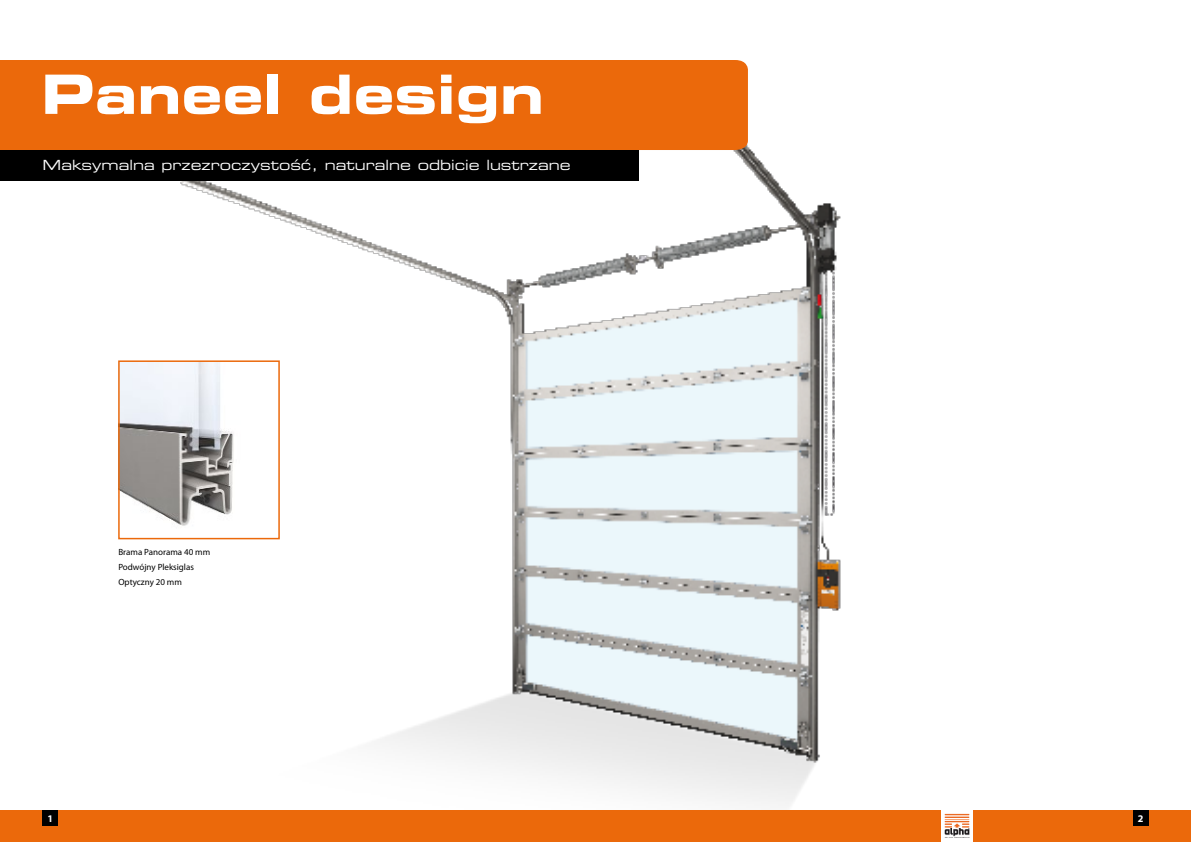
<style>
.page{position:relative;width:1191px;height:842px;background:#fff}
.page>*{position:absolute;margin:0;border:0;box-sizing:border-box;transform-origin:0 0}
.t1{font:54.3px "Eurostile LT Pro Bold Ex 2";color:#fff}
.t2{font:14px "Eurostile LT Pro Ex 2";color:#fff}
.t3{font:700 10.2px "Myriad Pro";color:#fff}
.t4{font:9px/15px "Myriad Pro";color:#000}
</style>
<div class="page">
<img style="left:180px;top:147px;width:661px;height:659px">
<div style="left:0;top:60px;width:748px;height:90px;background:#eb690b"></div>
<div style="left:0;top:150px;width:638px;height:30px;background:#000"></div>
<img style="left:121px;top:363px;width:156px;height:173px">
<div style="left:118px;top:360px;width:162px;height:179px;border:2px solid #eb690b"></div>
<div style="left:595px;top:810px;width:596px;height:32px;background:#eb690b"></div>
<div style="left:0;top:810px;width:595px;height:32px;background:#eb690b"></div>
<div style="left:1133px;top:810px;width:15px;height:15px;background:#000"></div>
<div style="left:43px;top:810px;width:15px;height:15px;background:#000"></div>
<img style="left:941px;top:810px;width:32px;height:32px">
<h1 class="t1" style="left:41px;top:56px;width:504px">Paneel design</h1>
<p class="t2" style="left:43px;top:155px;width:529px">Maksymalna przezroczystość, naturalne odbicie lustrzane</p>
<p class="t4" style="left:118px;top:544px;width:93px">Brama Panorama 40 mm<br>Podwójny Pleksiglas<br>Optyczny 20 mm</p>
<p class="t3" style="left:47px;top:811px;width:7px">1</p>
<p class="t3" style="left:1138px;top:811px;width:7px">2</p>
</div>
